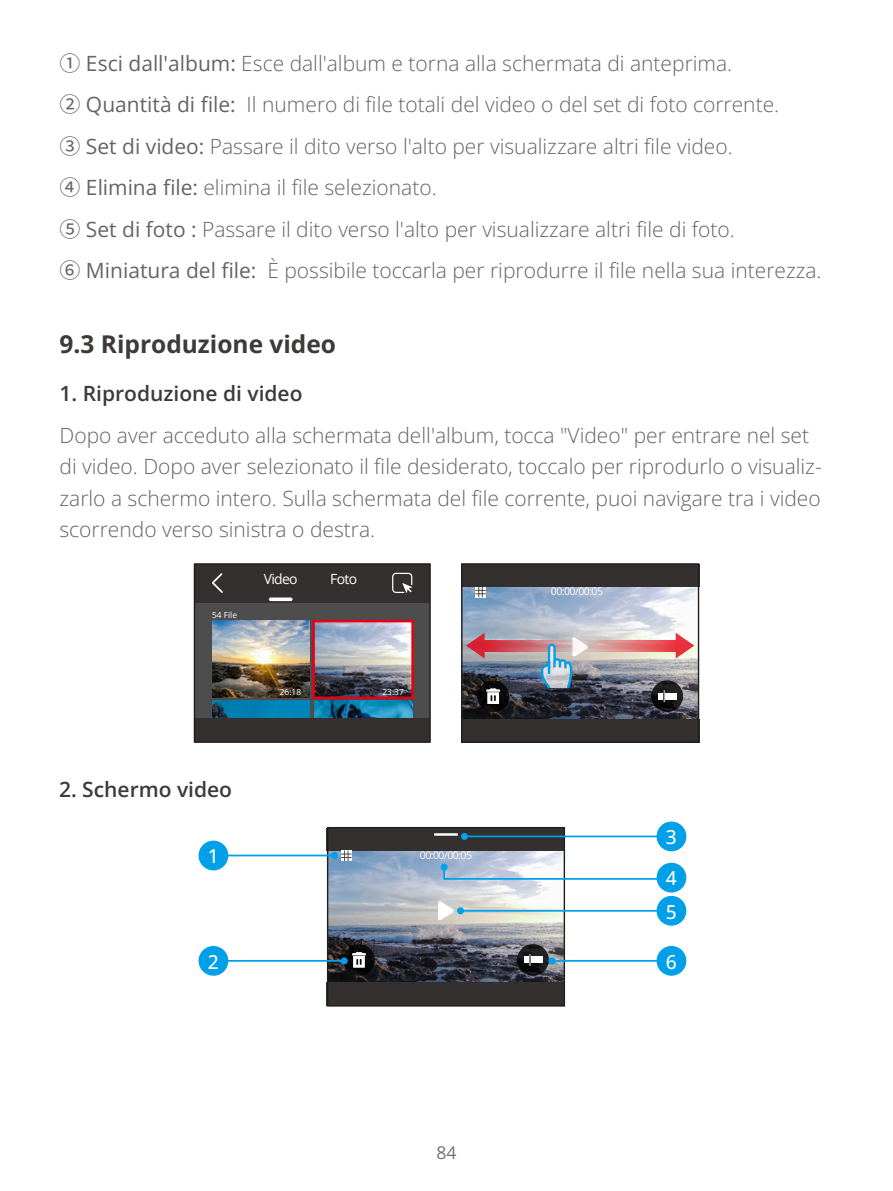
<style>
.page{position:relative;width:893px;height:1191px;background:#fff}
.page>*{position:absolute;margin:0;border:0;box-sizing:border-box;transform-origin:0 0}
.t1{font:700 24.5px "Open Sans";color:#3e3a39}
.t2{font:300 21px/41.3px "Open Sans";color:#656464}
.t3{font:600 21px "Open Sans";color:#3e3a39}
.t4{font:500 19.25px "Open Sans";color:#fff}
.t5{font:17.5px "Open Sans";color:#727171}
.t6{font:14px "Open Sans";letter-spacing:-.05em;color:#fff}
.t7{font:10.5px "Open Sans";letter-spacing:-.05em;color:#fff}
.t8{font:8.4px "Open Sans";color:#fff}
.s1{font-family:"Noto Sans SC";font-weight:400}
.s2{font-weight:400}
</style>
<div class="page">
<img style="left:194px;top:563px;width:237px;height:180px">
<svg style="left:269px;top:597px;width:24px;height:4px"></svg>
<svg style="left:210px;top:571px;width:14px;height:23px"></svg>
<svg style="left:391px;top:572px;width:22px;height:21px"></svg>
<div style="left:312px;top:620px;width:102px;height:79px;border:3px solid #e60012"></div>
<img style="left:463px;top:587px;width:234px;height:132px">
<div style="left:461px;top:564px;width:238px;height:23px;background:#33302f"></div>
<div style="left:461px;top:719px;width:238px;height:23px;background:#33302f"></div>
<div style="left:461px;top:563px;width:238px;height:180px;border:1px solid #1f1e1d"></div>
<svg style="left:651px;top:680px;width:32px;height:32px"></svg>
<svg style="left:477px;top:680px;width:32px;height:32px"></svg>
<svg style="left:486px;top:688px;width:14px;height:16px"></svg>
<div style="left:658px;top:692px;width:18px;height:7px;background:#fff"></div>
<svg style="left:663px;top:690px;width:2px;height:12px"></svg>
<svg style="left:475px;top:587px;width:11px;height:10px"></svg>
<svg style="left:466px;top:632px;width:19px;height:26px"></svg>
<svg style="left:485px;top:639px;width:56px;height:12px"></svg>
<svg style="left:676px;top:632px;width:18px;height:26px"></svg>
<svg style="left:588px;top:639px;width:88px;height:12px"></svg>
<svg style="left:541px;top:637px;width:47px;height:50px"></svg>
<img style="left:329px;top:850px;width:234px;height:133px">
<div style="left:327px;top:827px;width:238px;height:23px;background:#33302f"></div>
<div style="left:327px;top:983px;width:238px;height:23px;background:#33302f"></div>
<div style="left:327px;top:827px;width:238px;height:179px;border:1px solid #1f1e1d"></div>
<svg style="left:517px;top:944px;width:32px;height:31px"></svg>
<svg style="left:343px;top:944px;width:32px;height:31px"></svg>
<svg style="left:352px;top:952px;width:14px;height:15px"></svg>
<div style="left:524px;top:956px;width:18px;height:7px;background:#fff"></div>
<svg style="left:529px;top:954px;width:2px;height:12px"></svg>
<svg style="left:438px;top:900px;width:16px;height:20px"></svg>
<hr style="left:434px;top:833px;width:24px;height:2px;background:#fff">
<svg style="left:341px;top:850px;width:11px;height:11px"></svg>
<div style="left:199px;top:840px;width:29px;height:30px;background:#00a0e9;border-radius:50%"></div>
<div style="left:199px;top:946px;width:29px;height:29px;background:#00a0e9;border-radius:50%"></div>
<hr style="left:227px;top:854px;width:108px;height:2px;background:#00a0e9">
<div style="left:331px;top:852px;width:7px;height:7px;background:#00a0e9;border-radius:50%"></div>
<hr style="left:227px;top:960px;width:117px;height:1px;background:#00a0e9">
<div style="left:341px;top:957px;width:7px;height:7px;background:#00a0e9;border-radius:50%"></div>
<div style="left:657px;top:821px;width:29px;height:30px;background:#00a0e9;border-radius:50%"></div>
<div style="left:657px;top:896px;width:29px;height:29px;background:#00a0e9;border-radius:50%"></div>
<div style="left:657px;top:946px;width:29px;height:29px;background:#00a0e9;border-radius:50%"></div>
<div style="left:657px;top:862px;width:29px;height:30px;background:#00a0e9;border-radius:50%"></div>
<svg style="left:442px;top:865px;width:218px;height:15px"></svg>
<div style="left:441px;top:863px;width:7px;height:7px;background:#00a3e7;border-radius:50%"></div>
<hr style="left:464px;top:835px;width:194px;height:2px;background:#00a0e9">
<div style="left:461px;top:833px;width:7px;height:7px;background:#00a0e9;border-radius:50%"></div>
<hr style="left:460px;top:910px;width:198px;height:1px;background:#00a0e9">
<div style="left:457px;top:907px;width:7px;height:7px;background:#00a0e9;border-radius:50%"></div>
<hr style="left:552px;top:960px;width:106px;height:1px;background:#00a0e9">
<div style="left:548px;top:957px;width:7px;height:7px;background:#00a0e9;border-radius:50%"></div>
<p class="t2" style="left:60px;top:42px;width:764px"><span class="s1">①</span> <span class="s2">Esci dall'album:</span> Esce dall'album e torna alla schermata di anteprima.<br><span class="s1">②</span> <span class="s2">Quantità di file:</span> Il numero di file totali del video o del set di foto corrente.<br><span class="s1">③</span> <span class="s2">Set di video:</span> Passare il dito verso l'alto per visualizzare altri file video.<br><span class="s1">④</span> <span class="s2">Elimina file:</span> elimina il file selezionato.<br><span class="s1">⑤</span> <span class="s2">Set di foto :</span> Passare il dito verso l'alto per visualizzare altri file di foto.<br><span class="s1">⑥</span> <span class="s2">Miniatura del file:</span> È possibile toccarla per riprodurre il file nella sua interezza.</p>
<p class="t1" style="left:60px;top:327px;width:278px">9.3 Riproduzione video</p>
<p class="t3" style="left:60px;top:379px;width:244px">1. Riproduzione di video</p>
<p class="t2" style="left:60px;top:418px;width:764px;line-height:31.5px">Dopo aver acceduto alla schermata dell'album, tocca "Video" per entrare nel set di video. Dopo aver selezionato il file desiderato, toccalo per riprodurlo o visualiz&shy;zarlo a schermo intero. Sulla schermata del file corrente, puoi navigare tra i video scorrendo verso sinistra o destra.</p>
<p class="t8" style="left:212px;top:609px;width:26px">54 File</p>
<p class="t6" style="left:264px;top:569px;width:35px">Video</p>
<p class="t6" style="left:330px;top:569px;width:28px">Foto</p>
<p class="t8" style="left:280px;top:686px;width:23px">26:18</p>
<p class="t8" style="left:383px;top:686px;width:23px">23:37</p>
<p class="t3" style="left:59px;top:775px;width:175px">2. Schermo video</p>
<p class="t4" style="left:208px;top:843px;width:13px">1</p>
<p class="t7" style="left:420px;top:848px;width:54px">00:00/00:05</p>
<p class="t4" style="left:208px;top:948px;width:13px">2</p>
<p class="t5" style="left:436px;top:1140px;width:22px">84</p>
<p class="t7" style="left:551px;top:584px;width:54px">00:00/00:05</p>
<p class="t4" style="left:666px;top:824px;width:13px">3</p>
<p class="t4" style="left:666px;top:865px;width:13px">4</p>
<p class="t4" style="left:666px;top:898px;width:13px">5</p>
<p class="t4" style="left:666px;top:948px;width:13px">6</p>
</div>
